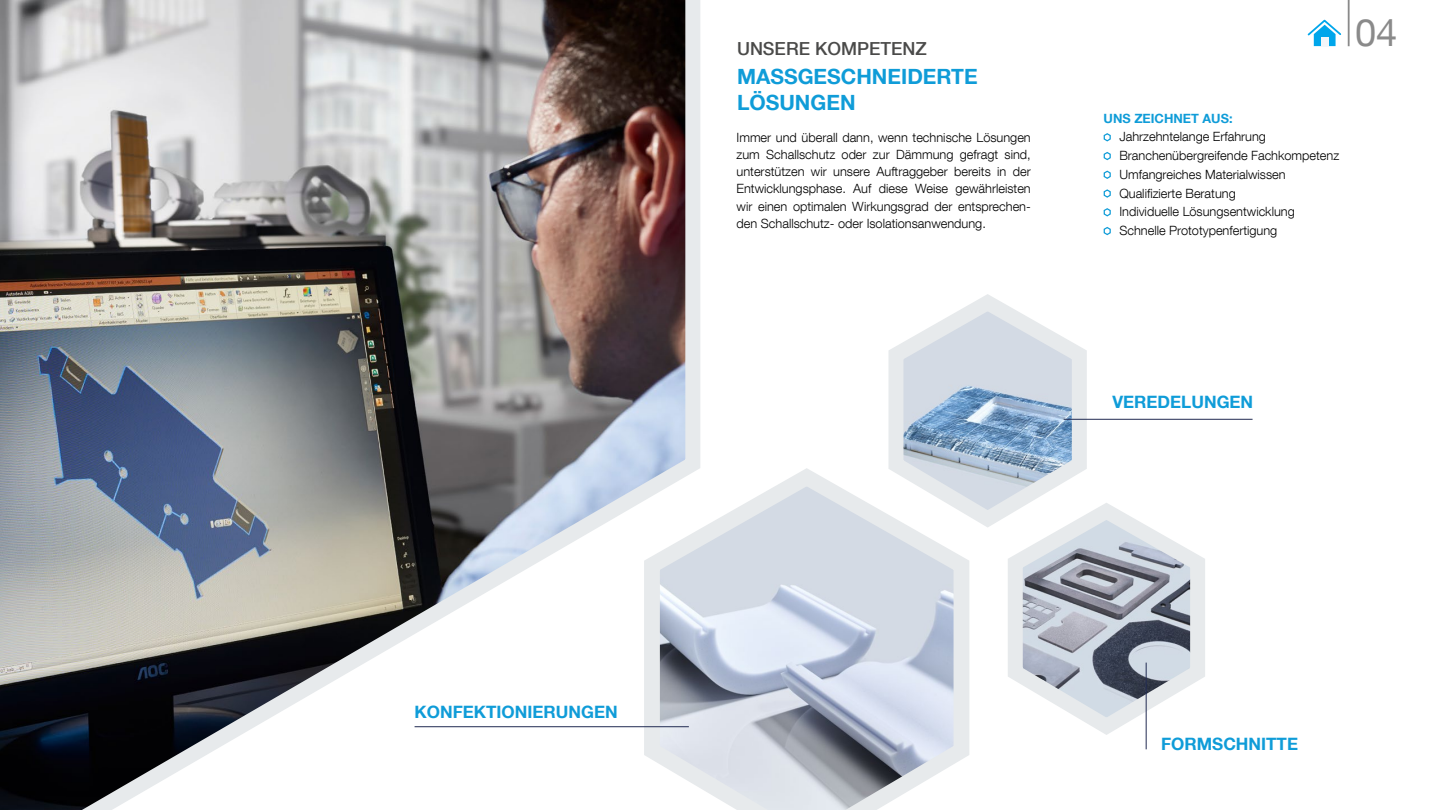
<style>
.page{position:relative;width:1440px;height:810px;background:#fff}
.page>*{position:absolute;margin:0;border:0;box-sizing:border-box;transform-origin:0 0}
.t1{font:38.1px "Helvetica Neue LT Com";color:#8a8a8a}
.t2{font:700 21px/26.2px "Helvetica Neue LT Com";color:#0f9cd8}
.t3{font:500 18px "Helvetica Neue LT Com";color:#4a4a49}
.t4{font:700 17.02px "Helvetica Neue LT Com";color:#0f9cd8}
.t5{font:300 12.75px/18.8px "Helvetica Neue LT Com";color:#000}
.t6{font:700 12.75px "Helvetica Neue LT Com";color:#0f9cd8}
</style>
<div class="page">
<img style="left:0;top:0;width:700px;height:810px">
<svg style="left:1103px;top:133px;width:8px;height:9px"></svg>
<svg style="left:1103px;top:152px;width:8px;height:9px"></svg>
<svg style="left:1103px;top:170px;width:8px;height:9px"></svg>
<svg style="left:1103px;top:189px;width:8px;height:9px"></svg>
<svg style="left:1103px;top:208px;width:8px;height:9px"></svg>
<svg style="left:1103px;top:227px;width:8px;height:9px"></svg>
<svg style="left:636px;top:459px;width:333px;height:351px"></svg>
<svg style="left:881px;top:294px;width:219px;height:242px"></svg>
<svg style="left:1000px;top:494px;width:205px;height:250px"></svg>
<hr style="left:1064px;top:419px;width:189px;height:1px;background:#212b52">
<hr style="left:415px;top:727px;width:274px;height:1px;background:#212b52">
<hr style="left:1146px;top:663px;width:1px;height:86px;background:#212b52">
<hr style="left:1348px;top:0;width:2px;height:46px;background:#8a8a8a">
<svg style="left:1307px;top:19px;width:35px;height:27px"></svg>
<div style="left:1321px;top:37px;width:7px;height:9px;background:#f3f6f9"></div>
<h3 class="t4" style="left:415px;top:701px;width:205px">KONFEKTIONIERUNGEN</h3>
<h3 class="t3" style="left:737px;top:38px;width:191px">UNSERE KOMPETENZ</h3>
<h2 class="t2" style="left:737px;top:63px;width:242px">MASSGESCHNEIDERTE<br>LÖSUNGEN</h2>
<p class="t5" style="left:737px;top:128px;width:296px;line-height:17.2px;text-align:justify">Immer und überall dann, wenn technische Lösungen zum Schallschutz oder zur Dämmung gefragt sind, unterstützen wir unsere Auftraggeber bereits in der Entwicklungsphase. Auf diese Weise gewährleisten wir einen optimalen Wirkungsgrad der entsprechen&shy;den Schallschutz- oder Isolationsanwendung.</p>
<h1 class="t1" style="left:1355px;top:9px;width:44px">04</h1>
<p class="t6" style="left:1104px;top:110px;width:130px">UNS ZEICHNET AUS:</p>
<p class="t5" style="left:1119px;top:127px;width:221px">Jahrzehntelange Erfahrung<br>Branchenübergreifende Fachkompetenz<br>Umfangreiches Materialwissen<br>Qualifizierte Beratung<br>Individuelle Lösungsentwicklung<br>Schnelle Prototypenfertigung</p>
<h3 class="t4" style="left:1113px;top:391px;width:142px">VEREDELUNGEN</h3>
<h3 class="t4" style="left:1161px;top:733px;width:138px">FORMSCHNITTE</h3>
</div>
